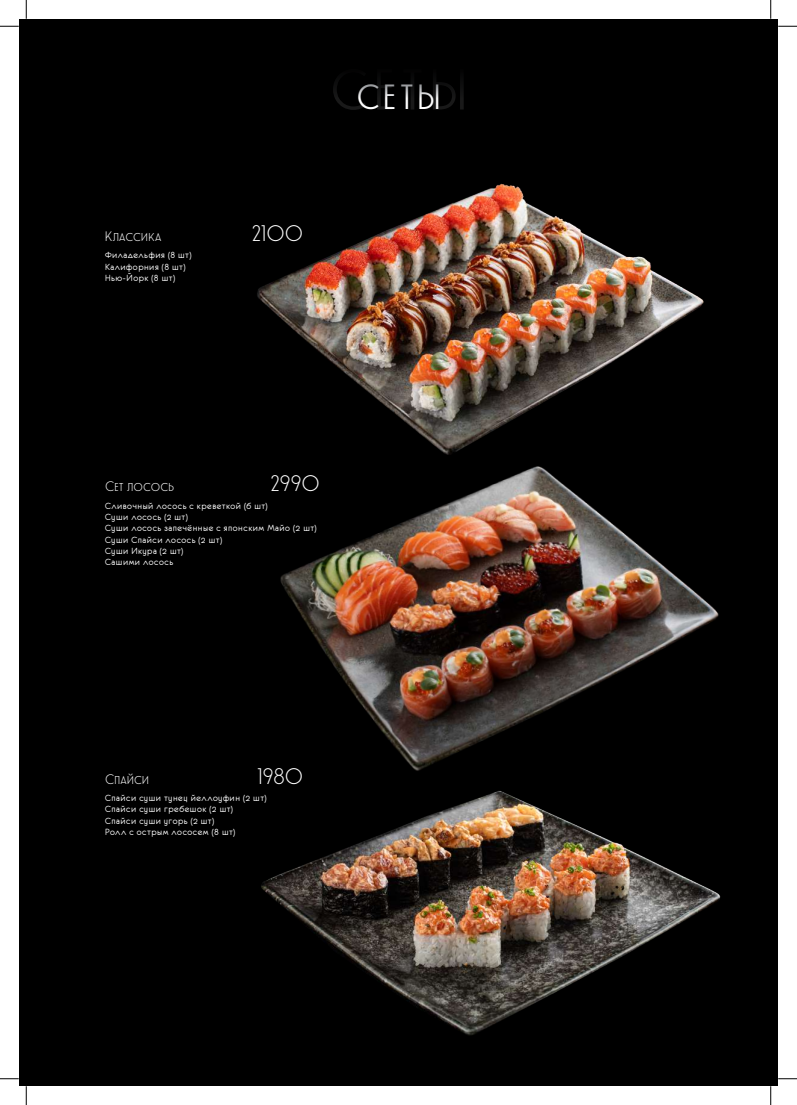
<style>
.page{position:relative;width:797px;height:1105px;background:#fff}
.page>*{position:absolute;margin:0;border:0;box-sizing:border-box;transform-origin:0 0}
.t1{font:500 57.5px "Waverly CF";color:#fff}
.t2{font:500 35px "Waverly CF";color:#fff}
.t3{font:300 22.5px "Waverly CF";color:#fff}
.t4{font:300 13.75px "Waverly CF";letter-spacing:.02em;color:#fff}
.t5{font:10px/11.2px "Eurofurenceregular";letter-spacing:.055em;color:#fff}
</style>
<div class="page">
<div style="left:19px;top:19px;width:758px;height:1067px;background:#000"></div>
<img style="left:257px;top:183px;width:447px;height:247px">
<img style="left:280px;top:430px;width:439px;height:322px">
<img style="left:261px;top:752px;width:460px;height:284px">
<svg style="left:0;top:25px;width:19px;height:2px"></svg>
<svg style="left:778px;top:25px;width:19px;height:2px"></svg>
<svg style="left:0;top:1078px;width:19px;height:1px"></svg>
<svg style="left:778px;top:1078px;width:19px;height:1px"></svg>
<svg style="left:25px;top:0;width:2px;height:19px"></svg>
<svg style="left:25px;top:1086px;width:2px;height:19px"></svg>
<svg style="left:770px;top:0;width:1px;height:19px"></svg>
<svg style="left:770px;top:1086px;width:1px;height:19px"></svg>
<h1 class="t1" style="left:330px;top:51px;width:139px">СЕТЫ</h1>
<h2 class="t2" style="left:356px;top:73px;width:86px">СЕТЫ</h2>
<h3 class="t4" style="left:105px;top:227px;width:58px">Классика</h3>
<h3 class="t3" style="left:252px;top:218px;width:53px">2100</h3>
<p class="t5" style="left:105px;top:250px;width:88px">Филадельфия (8 шт)<br>Калифорния (8 шт)<br>Нью-Йорк (8 шт)</p>
<h3 class="t4" style="left:105px;top:477px;width:70px">Cет лосось</h3>
<h3 class="t3" style="left:271px;top:468px;width:50px">2990</h3>
<p class="t5" style="left:105px;top:500px;width:213px">Сливочный лосось с креветкой (6 шт)<br>Суши лосось (2 шт)<br>Суши лосось запечённые с японским Майо (2 шт)<br>Суши Спайси лосось (2 шт)<br>Суши Икура (2 шт)<br>Сашими лосось</p>
<h3 class="t4" style="left:105px;top:769px;width:45px">Спайси</h3>
<h3 class="t3" style="left:257px;top:760px;width:47px">1980</h3>
<p class="t5" style="left:105px;top:792px;width:163px">Спайси суши тунец йеллоуфин (2 шт)<br>Спайси суши гребешок (2 шт)<br>Спайси суши угорь (2 шт)<br>Ролл с острым лососем (8 шт)</p>
</div>
